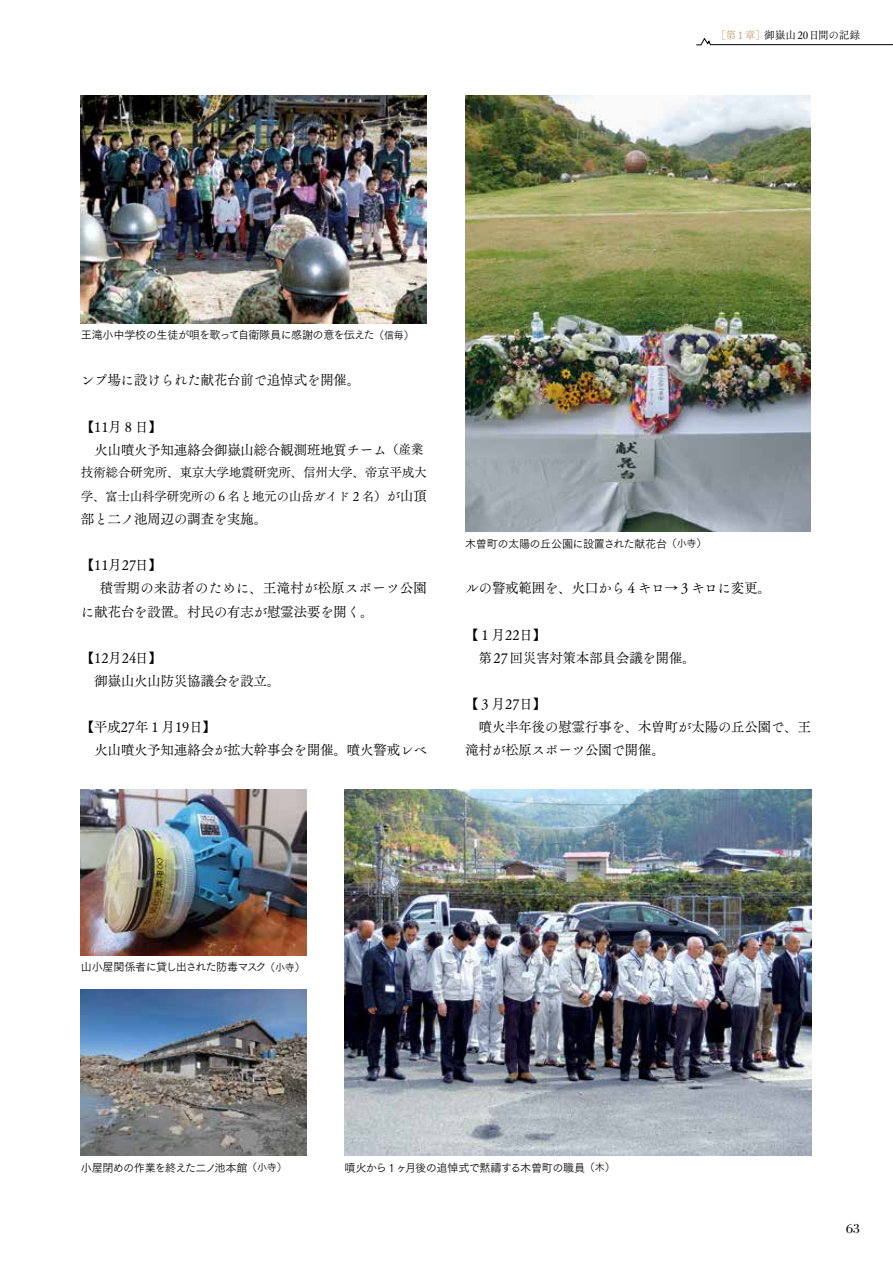
<style>
.page{position:relative;width:893px;height:1263px;background:#fff}
.page>*{position:absolute;margin:0;border:0;box-sizing:border-box;transform-origin:0 0}
.t1{font:13.8px/23.1px "Tsuku A Old Min Pr 6 R";letter-spacing:-.04em;color:#000}
.t2{font:13.8px "Tsuku A Old Min Pr 6 R";letter-spacing:-.01em;color:#000}
.t3{font:13.8px "Bodoni Std";color:#000}
.t4{font:12.75px/23.1px "Tsuku A Old Min Pr 6 R";letter-spacing:-.03em;color:#000}
.t5{font:11.1px "Tsuku Go Pro R";letter-spacing:-.05em;color:#000}
.t6{font:11.1px "Tsuku Go Pro R";letter-spacing:-.07em;color:#000}
.t7{font:10.65px "Tsuku A Old Min Pr 6 R";color:#000}
.s1{color:#be9d6d}
.s2{font-size:10.05px}
.s3{font-size:12.75px}
.s4{font-size:13.8px}
</style>
<div class="page">
<svg style="left:696px;top:38px;width:197px;height:7px"></svg>
<img style="left:81px;top:96px;width:346px;height:227px">
<img style="left:465px;top:96px;width:346px;height:435px">
<img style="left:81px;top:789px;width:225px;height:166px">
<img style="left:344px;top:790px;width:467px;height:365px">
<img style="left:81px;top:990px;width:225px;height:165px">
<p class="t7" style="left:715px;top:26px;width:146px"><span class="s1">［第1章］</span>御嶽山20日間の記録</p>
<p class="t5" style="left:81px;top:326px;width:335px">王滝小中学校の生徒が唄を歌って自衛隊員に感謝の意を伝えた<span class="s2">（信毎）</span></p>
<p class="t1" style="left:81px;top:368px;width:281px">ンプ場に設けられた献花台前で追悼式を開催。</p>
<p class="t1" style="left:81px;top:414px;width:345px">【11月 8 日】<br>　火山噴火予知連絡会御嶽山総合観測班地質チーム<span class="s3">（産業</span></p>
<p class="t4" style="left:81px;top:460px;width:348px">技術総合研究所、東京大学地震研究所、信州大学、帝京平成大学、富士山科学研究所の 6 名と地元の山岳ガイド 2 名）<span class="s4">が山頂</span></p>
<p class="t1" style="left:81px;top:507px;width:188px">部と二ノ池周辺の調査を実施。</p>
<p class="t1" style="left:81px;top:553px;width:83px">【11月27日】</p>
<p class="t2" style="left:99px;top:576px;width:329px">積雪期の来訪者のために、王滝村が松原スポーツ公園</p>
<p class="t1" style="left:81px;top:599px;width:295px">に献花台を設置。村民の有志が慰霊法要を開く。</p>
<p class="t1" style="left:81px;top:645px;width:202px">【12月24日】<br>　御嶽山火山防災協議会を設立。</p>
<p class="t1" style="left:81px;top:715px;width:348px">【平成27年 1 月19日】<br>　火山噴火予知連絡会が拡大幹事会を開催。噴火警戒レベ</p>
<p class="t5" style="left:465px;top:534px;width:243px">木曽町の太陽の丘公園に設置された献花台<span class="s2">（小寺）</span></p>
<p class="t1" style="left:465px;top:576px;width:308px">ルの警戒範囲を、火口から 4 キロ→ 3 キロに変更。</p>
<p class="t1" style="left:465px;top:622px;width:233px">【 1 月22日】<br>　第27回災害対策本部員会議を開催。</p>
<p class="t1" style="left:465px;top:692px;width:83px">【 3 月27日】</p>
<p class="t1" style="left:478px;top:715px;width:334px">噴火半年後の慰霊行事を、木曽町が太陽の丘公園で、王</p>
<p class="t1" style="left:465px;top:738px;width:201px">滝村が松原スポーツ公園で開催。</p>
<p class="t5" style="left:81px;top:958px;width:226px">山小屋関係者に貸し出された防毒マスク<span class="s2">（小寺）</span></p>
<p class="t6" style="left:81px;top:1158px;width:208px">小屋閉めの作業を終えた二ノ池本館<span class="s2">（小寺）</span></p>
<p class="t5" style="left:344px;top:1158px;width:272px">噴火から 1ヶ月後の追悼式で黙禱する木曽町の職員<span class="s2">（木）</span></p>
<p class="t3" style="left:846px;top:1221px;width:15px">63</p>
</div>
